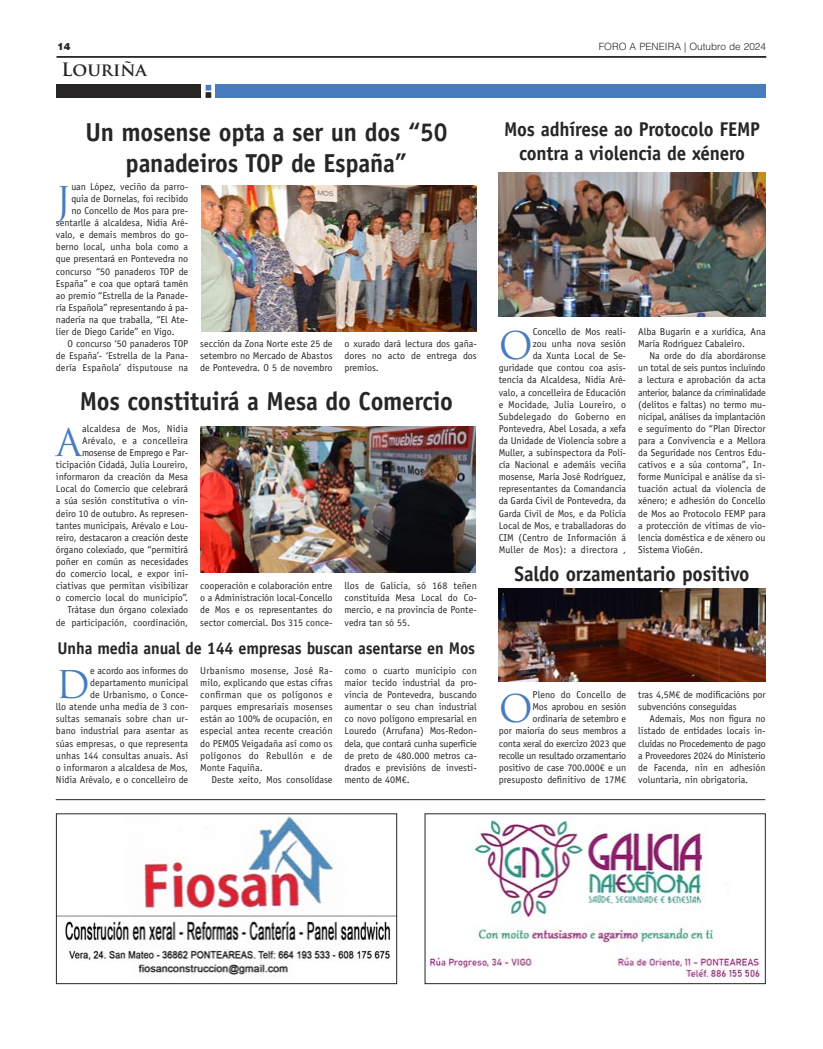
<style>
.page{position:relative;width:823px;height:1049px;background:#fff}
.page>*{position:absolute;margin:0;border:0;box-sizing:border-box;transform-origin:0 0}
.t1{font:37.2px "Trajan Pro";color:#487cbe}
.t2{font:700 26px/31.2px "Officina Sans Std";letter-spacing:-.01em;color:#272526;text-align:center;scale:.95 1}
.t3{font:700 21px "Officina Sans Std";letter-spacing:-.01em;color:#272526;scale:.95 1}
.t4{font:700 20px/24px "Officina Sans Std";letter-spacing:-.01em;color:#272526;text-align:center;scale:.95 1}
.t5{font:700 18px "Trajan Pro";color:#272526}
.t6{font:700 17px "Officina Sans Std";letter-spacing:-.01em;color:#272526;scale:.95 1}
.t7{font:10px/12.1px "Officina Sans Std";color:#272526;text-align:justify}
.t8{font:300 10px "Helvetica LT Std";color:#272526}
.t9{font:900 10px "Helvetica Neue LT";color:#272526}
</style>
<div class="page">
<div style="left:57px;top:85px;width:144px;height:13px;background:#272526"></div>
<div style="left:215px;top:85px;width:550px;height:13px;background:#487cbe"></div>
<svg style="left:205px;top:85px;width:6px;height:13px"></svg>
<hr style="left:56px;top:57px;width:710px;height:1px;background:#272526">
<hr style="left:57px;top:56px;width:708px;height:1px;background:#272526">
<img style="left:426px;top:819px;width:337px;height:163px">
<div style="left:424px;top:814px;width:341px;height:170px;border:1px solid #272526"></div>
<img style="left:58px;top:816px;width:336px;height:160px">
<div style="left:56px;top:814px;width:340px;height:170px;border:1px solid #272526"></div>
<hr style="left:56px;top:799px;width:708px;height:1px;background:#272526">
<img style="left:202px;top:186px;width:274px;height:146px">
<img style="left:200px;top:426px;width:275px;height:146px">
<img style="left:498px;top:173px;width:267px;height:144px">
<img style="left:498px;top:588px;width:266px;height:93px">
<p class="t9" style="left:57px;top:42px;width:15px">14</p>
<p class="t8" style="left:598px;top:41px;width:169px">FORO A PENEIRA | Outubro de 2024</p>
<p class="t5" style="left:62px;top:59px;width:87px">Louriña</p>
<p class="t2" style="left:85px;top:118px;width:382px">Un mosense opta a ser un dos “50 panadeiros TOP de España”</p>
<p class="t1" style="left:56px;top:179px;width:17px">J</p>
<p class="t7" style="left:71px;top:181px;width:118px">uan López, veciño da parro-</p>
<p class="t7" style="left:71px;top:193px;width:118px">quia de Dornelas, foi recibido</p>
<p class="t7" style="left:71px;top:205px;width:118px">no Concello de Mos para pre-</p>
<p class="t7" style="left:56px;top:217px;width:134px">sentarlle á alcaldesa, Nidia Aré-</p>
<p class="t7" style="left:56px;top:230px;width:134px">valo, e demais membros do go-</p>
<p class="t7" style="left:56px;top:242px;width:134px">berno local, unha bola como a</p>
<p class="t7" style="left:56px;top:254px;width:134px">que presentará en Pontevedra no</p>
<p class="t7" style="left:56px;top:266px;width:134px">concurso “50 panaderos TOP de</p>
<p class="t7" style="left:56px;top:278px;width:134px">España” e coa que optará tamén</p>
<p class="t7" style="left:56px;top:290px;width:134px">ao premio “Estrella de la Panade-</p>
<p class="t7" style="left:56px;top:302px;width:134px">ría Española” representando á pa-</p>
<p class="t7" style="left:56px;top:314px;width:134px">nadería na que traballa, “El Ate-</p>
<p class="t7" style="left:56px;top:326px;width:120px">lier de Diego Caride” en Vigo.</p>
<p class="t7" style="left:56px;top:338px;width:134px;text-indent:11px">O concurso ‘50 panaderos TOP de España’- ‘Estrella de la Pana&shy;dería Española’ disputouse na</p>
<p class="t7" style="left:200px;top:338px;width:134px">sección da Zona Norte este 25 de setembro no Mercado de Abastos de Pontevedra. O 5 de novembro</p>
<p class="t7" style="left:344px;top:338px;width:134px">o xurado dará lectura dos gaña&shy;dores no acto de entrega dos premios.</p>
<p class="t2" style="left:80px;top:387px;width:394px">Mos constituirá a Mesa do Comercio</p>
<p class="t7" style="left:56px;top:423px;width:134px;text-align:right">alcaldesa de Mos, Nidia<br>Arévalo, e a concelleira mosense de Emprego e Par&shy;ticipación Cidadá, Julia Loureiro, informaron da creación da Mesa<br>Local do Comercio que celebrará a súa sesión constitutiva o vin&shy;deiro 10 de outubro. As represen&shy;tantes municipais, Arévalo e Lou&shy;reiro, destacaron a creación deste órgano colexiado, que “permitirá poñer en común as necesidades do comercio local, e expor ini&shy;ciativas que permitan visibilizar o comercio local do municipio”.</p>
<p class="t7" style="left:56px;top:605px;width:134px;text-align:right">Trátase dun órgano colexiado de participación, coordinación,</p>
<p class="t1" style="left:56px;top:421px;width:28px">A</p>
<p class="t7" style="left:200px;top:580px;width:134px">cooperación e colaboración entre o a Administración local-Concello de Mos e os representantes do sector comercial. Dos 315 conce-</p>
<p class="t7" style="left:344px;top:580px;width:134px">llos de Galicia, só 168 teñen constituída Mesa Local do Co&shy;mercio, e na provincia de Ponte&shy;vedra tan só 55.</p>
<p class="t6" style="left:58px;top:642px;width:441px">Unha media anual de 144 empresas buscan asentarse en Mos</p>
<p class="t7" style="left:56px;top:665px;width:134px;text-align:right">e acordo aos informes do departamento municipal<br>de Urbanismo, o Conce-<br>llo atende unha media de 3 con&shy;sultas semanais sobre chan ur&shy;bano industrial para asentar as súas empresas, o que representa unhas 144 consultas anuais. Así o informaron a alcaldesa de Mos,<br>Nidia Arévalo, e o concelleiro de</p>
<p class="t7" style="left:200px;top:665px;width:134px">Urbanismo mosense, José Ra&shy;milo, explicando que estas cifras confirman que os polígonos e parques empresariais mosenses están ao 100% de ocupación, en especial antea recente creación do PEMOS Veigadaña así como os polígonos do Rebullón e de Monte Faquiña.</p>
<p class="t1" style="left:56px;top:663px;width:36px">D</p>
<p class="t7" style="left:211px;top:774px;width:122px">Deste xeito, Mos consolídase</p>
<p class="t7" style="left:344px;top:665px;width:134px">como o cuarto municipio con maior tecido industrial da pro&shy;vincia de Pontevedra, buscando aumentar o seu chan industrial co novo polígono empresarial en Louredo (Arrufana) Mos-Redon&shy;dela, que contará cunha superficie de preto de 480.000 metros ca&shy;drados e previsións de investi&shy;mento de 40M€.</p>
<p class="t4" style="left:503px;top:119px;width:271px">Mos adhírese ao Protocolo FEMP contra a violencia de xénero</p>
<p class="t7" style="left:498px;top:326px;width:129px;text-align:right">Concello de Mos reali-<br>zou unha nova sesión<br>da Xunta Local de Se&shy;guridade que contou coa asis&shy;tencia da Alcaldesa, Nidia Aré&shy;valo, a concelleira de Educación e Mocidade, Julia Loureiro, o<br>Subdelegado do Goberno en<br>Pontevedra, Abel Losada, a xefa da Unidade de Violencia sobre a<br>Muller, a subinspectora da Poli&shy;cía Nacional e ademáis veciña mosense, María José Rodríguez, representantes da Comandancia da Garda Civil de Pontevedra, da<br>Garda Civil de Mos, e da Policía<br>Local de Mos, e traballadoras do<br>CIM (Centro de Información á<br>Muller de Mos): a directora ,</p>
<p class="t7" style="left:637px;top:326px;width:129px">Alba Bugarín e a xurídica, Ana<br>María Rodríguez Cabaleiro.</p>
<p class="t1" style="left:498px;top:325px;width:36px">O</p>
<p class="t7" style="left:637px;top:351px;width:129px;text-indent:11px">Na orde do día abordáronse un total de seis puntos incluíndo a lectura e aprobación da acta anterior, balance da criminalidade (delitos e faltas) no termo mu&shy;nicipal, análises da implantación e seguimento do “Plan Director para a Convivencia e a Mellora da Seguridade nos Centros Edu&shy;cativos e a súa contorna”, In&shy;forme Municipal e análise da si&shy;tuación actual da violencia de xénero; e adhesión do Concello de Mos ao Protocolo FEMP para a protección de vítimas de vio&shy;lencia doméstica e de xénero ou Sistema VioGén.</p>
<p class="t3" style="left:514px;top:566px;width:249px">Saldo orzamentario positivo</p>
<p class="t7" style="left:498px;top:689px;width:129px;text-align:right">Pleno do Concello de<br>Mos aprobou en sesión ordinaria de setembro e<br>por maioría do seus membros a conta xeral do exercizo 2023 que recolle un resultado orzamentario positivo de case 700.000€ e un presuposto definitivo de 17M€</p>
<p class="t7" style="left:638px;top:689px;width:129px">tras 4,5M€ de modificacións por subvencións conseguidas</p>
<p class="t1" style="left:498px;top:688px;width:36px">O</p>
<p class="t7" style="left:638px;top:714px;width:129px;text-indent:11px">Ademais, Mos non figura no listado de entidades locais in&shy;cluídas no Procedemento de pago a Proveedores 2024 do Ministerio de Facenda, nin en adhesión voluntaria, nin obrigatoria.</p>
</div>
